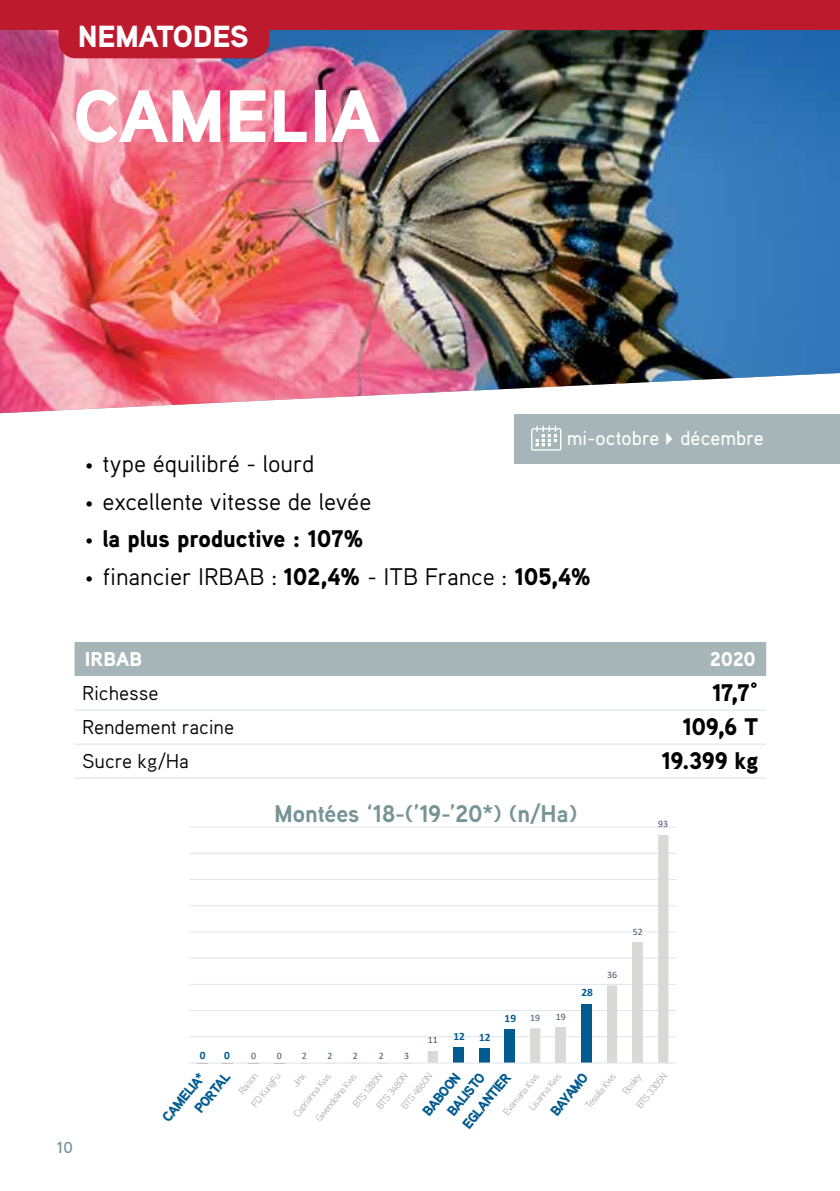
<style>
.page{position:relative;width:840px;height:1191px;background:#fff}
.page>*{position:absolute;margin:0;border:0;box-sizing:border-box;transform-origin:0 0}
.t1{font:900 74px "Aaux Next";color:#fff}
.t2{font:900 30.4px "Aaux Next";letter-spacing:-.01em;color:#fff}
.t3{font:24px "Aaux Pro";letter-spacing:-.005em;color:#000}
.t4{font:900 24px "Aaux Pro";letter-spacing:-.01em;color:#000}
.t5{font:700 24px "Aaux Next";letter-spacing:-.01em;color:#779497}
.t6{font:20px "Aaux Pro";letter-spacing:-.005em;color:#000}
.t7{font:500 20px "Aaux Pro";letter-spacing:.005em;color:#fff}
.t8{font:900 20px "Aaux Pro";color:#fff}
.t9{font:700 16px "Aaux Pro";color:#779497}
.t10{font:900 14px/19.6px "Aaux Next";color:#005b8e}
.t11{font:700 11.2px "Calibri";color:#005b8e}
.t12{font:9.8px/19.8px "Aaux Next";color:#a7a9ac}
.t13{font:9.8px "Calibri";color:#44546a}
.s1{font-weight:300;font-size:18px}
.s2{font-weight:900}
</style>
<div class="page">
<div style="left:514px;top:414px;width:325px;height:49px;background:#a6b6b8"></div>
<svg style="left:531px;top:426px;width:30px;height:24px"></svg>
<svg style="left:839px;top:0;width:1px;height:374px"></svg>
<img style="left:0;top:29px;width:839px;height:384px">
<div style="left:0;top:0;width:839px;height:29px;background:#bd1a2e"></div>
<div style="left:58px;top:29px;width:211px;height:29px;background:#bd1a2e"></div>
<div style="left:74px;top:642px;width:691px;height:34px;background:#a6b6b8"></div>
<hr style="left:267px;top:709px;width:231px;height:1px;background:#dde2e3">
<hr style="left:498px;top:709px;width:267px;height:1px;background:#dde2e3">
<hr style="left:267px;top:743px;width:231px;height:1px;background:#dde2e3">
<hr style="left:498px;top:743px;width:267px;height:1px;background:#dde2e3">
<hr style="left:267px;top:777px;width:231px;height:1px;background:#dde2e3">
<hr style="left:498px;top:777px;width:267px;height:1px;background:#dde2e3">
<hr style="left:74px;top:709px;width:193px;height:1px;background:#dde2e3">
<hr style="left:74px;top:743px;width:193px;height:1px;background:#dde2e3">
<hr style="left:74px;top:777px;width:193px;height:1px;background:#dde2e3">
<hr style="left:189px;top:805px;width:486px;height:1px;background:#e0e5eb">
<hr style="left:189px;top:826px;width:486px;height:1px;background:#e0e5eb">
<hr style="left:189px;top:853px;width:486px;height:1px;background:#e0e5eb">
<hr style="left:189px;top:879px;width:486px;height:1px;background:#e0e5eb">
<hr style="left:189px;top:905px;width:486px;height:1px;background:#e0e5eb">
<hr style="left:189px;top:931px;width:486px;height:1px;background:#e0e5eb">
<hr style="left:189px;top:957px;width:486px;height:1px;background:#e0e5eb">
<hr style="left:189px;top:984px;width:486px;height:1px;background:#e0e5eb">
<hr style="left:189px;top:1010px;width:486px;height:1px;background:#e0e5eb">
<hr style="left:189px;top:1036px;width:486px;height:1px;background:#e0e5eb">
<svg style="left:299px;top:835px;width:369px;height:227px"></svg>
<hr style="left:189px;top:1062px;width:486px;height:1px;background:#e0e5eb">
<h2 class="t2" style="left:78px;top:14px;width:172px">NEMATODES</h2>
<h1 class="t1" style="left:73px;top:63px;width:308px">CAMELIA</h1>
<h3 class="t7" style="left:566px;top:425px;width:198px">mi-octobre✔décembre</h3>
<h3 class="t3" style="left:85px;top:448px;width:230px"><span class="s1">•</span> type équilibré - lourd</h3>
<h3 class="t3" style="left:85px;top:486px;width:287px"><span class="s1">•</span> excellente vitesse de levée</h3>
<h3 class="t4" style="left:85px;top:523px;width:279px"><span class="s1">•</span> la plus productive : 107%</h3>
<h3 class="t3" style="left:85px;top:561px;width:506px"><span class="s1">•</span> financier IRBAB : <span class="s2">102,4%</span> - ITB France : <span class="s2">105,4%</span></h3>
<h3 class="t8" style="left:85px;top:646px;width:59px">IRBAB</h3>
<h3 class="t8" style="left:709px;top:646px;width:48px">2020</h3>
<h3 class="t6" style="left:82px;top:680px;width:78px">Richesse</h3>
<h3 class="t4" style="left:711px;top:677px;width:48px">17,7°</h3>
<h3 class="t6" style="left:82px;top:714px;width:153px">Rendement racine</h3>
<h3 class="t4" style="left:682px;top:711px;width:78px">109,6 T</h3>
<h3 class="t6" style="left:82px;top:748px;width:108px">Sucre kg/Ha</h3>
<h3 class="t4" style="left:661px;top:745px;width:99px">19.399 kg</h3>
<h3 class="t5" style="left:274px;top:796px;width:304px">Montées ‘18-(’19-’20*) (n/Ha)</h3>
<p class="t13" style="left:658px;top:817px;width:11px">93</p>
<p class="t11" style="left:199px;top:1047px;width:7px">0</p>
<p class="t11" style="left:224px;top:1047px;width:7px">0</p>
<p class="t13" style="left:251px;top:1049px;width:6px">0</p>
<p class="t13" style="left:276px;top:1048px;width:6px">0</p>
<p class="t13" style="left:302px;top:1048px;width:6px">2</p>
<p class="t13" style="left:327px;top:1048px;width:6px">2</p>
<p class="t13" style="left:353px;top:1048px;width:6px">2</p>
<p class="t13" style="left:378px;top:1048px;width:6px">2</p>
<p class="t13" style="left:404px;top:1048px;width:6px">3</p>
<p class="t13" style="left:427px;top:1033px;width:11px">11</p>
<p class="t11" style="left:453px;top:1028px;width:13px">12</p>
<p class="t11" style="left:479px;top:1029px;width:13px">12</p>
<p class="t11" style="left:504px;top:1010px;width:13px">19</p>
<p class="t13" style="left:530px;top:1010px;width:11px">19</p>
<p class="t13" style="left:555px;top:1010px;width:11px">19</p>
<p class="t11" style="left:581px;top:984px;width:13px">28</p>
<p class="t13" style="left:606px;top:967px;width:11px">36</p>
<p class="t13" style="left:632px;top:924px;width:11px">52</p>
<h3 class="t9" style="left:57px;top:1136px;width:18px">10</h3>
<h3 class="t10" style="left:427px;top:1096px;width:69px;text-indent:-15px;rotate:-51deg">BABOON<br>BALISTO<br>EGLANTIER</h3>
<h3 class="t10" style="left:174px;top:1092px;width:49px;text-indent:-27px;rotate:-51deg">CAMELIA*<br>PORTAL</h3>
<p class="t12" style="left:232px;top:1086px;width:26px;rotate:-51deg">Raison</p>
<p class="t12" style="left:286px;top:1079px;width:17px;rotate:-51deg">Jinx</p>
<p class="t12" style="left:497px;top:1107px;width:52px;rotate:-51deg">Evam aria Kws</p>
<h3 class="t10" style="left:545px;top:1107px;width:52px;rotate:-51deg">BAYAMO</h3>
<p class="t12" style="left:522px;top:1102px;width:47px;rotate:-51deg">Lisanna Kws</p>
<p class="t12" style="left:599px;top:1076px;width:44px;text-indent:-32px;rotate:-51deg">Tessilia Kws<br>Bosley<br>BTS 3305N</p>
<p class="t12" style="left:395px;top:1101px;width:45px;rotate:-51deg">BTS 4860N</p>
<p class="t12" style="left:346px;top:1099px;width:43px;rotate:-51deg">BTS 1280N</p>
<p class="t12" style="left:370px;top:1101px;width:45px;rotate:-51deg">BTS 3480N</p>
<p class="t12" style="left:287px;top:1109px;width:55px;rotate:-51deg">Caprianna Kws</p>
<p class="t12" style="left:309px;top:1113px;width:61px;rotate:-51deg">Gwendolina Kws</p>
<p class="t12" style="left:245px;top:1099px;width:42px;rotate:-51deg">FD KungFu</p>
</div>
